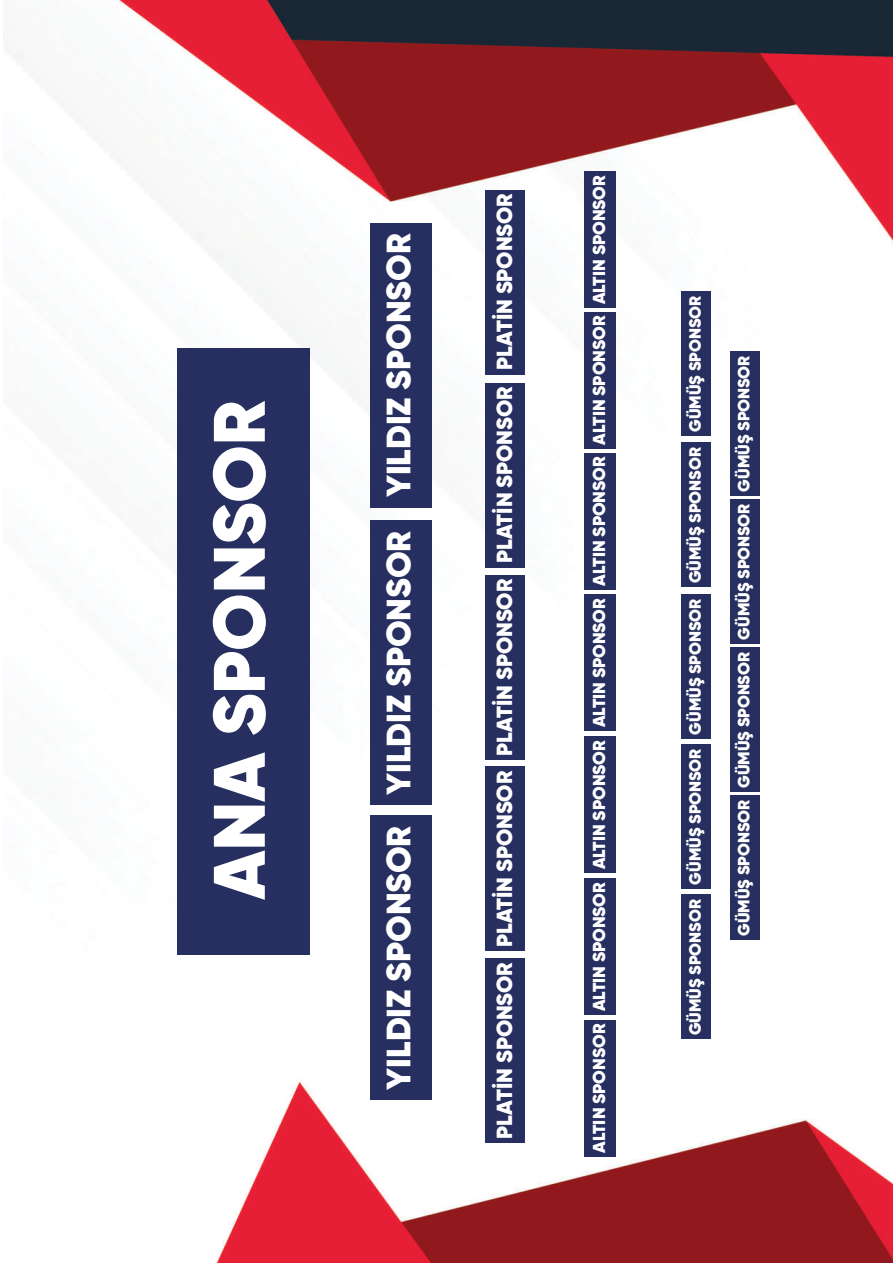
<style>
.page{position:relative;width:893px;height:1263px;background:#fff}
.page>*{position:absolute;margin:0;border:0;box-sizing:border-box;transform-origin:0 0}
.t1{font:900 72.75px "Gilroy";letter-spacing:-.005em;color:#fff}
.t2{font:900 33.75px "Gilroy";color:#fff}
.t3{font:900 21.9px "Gilroy";color:#fff}
.t4{font:900 17.4px "Gilroy";letter-spacing:-.005em;color:#fff}
.t5{font:900 16.35px "Gilroy";color:#fff}
</style>
<div class="page">
<img style="left:3px;top:0;width:890px;height:1263px">
<div style="left:178px;top:348px;width:132px;height:606px;background:#262f5f"></div>
<div style="left:370px;top:520px;width:62px;height:285px;background:#262f5f"></div>
<div style="left:370px;top:223px;width:62px;height:285px;background:#262f5f"></div>
<div style="left:370px;top:815px;width:62px;height:285px;background:#262f5f"></div>
<div style="left:485px;top:575px;width:40px;height:185px;background:#262f5f"></div>
<div style="left:485px;top:383px;width:40px;height:184px;background:#262f5f"></div>
<div style="left:485px;top:766px;width:40px;height:185px;background:#262f5f"></div>
<div style="left:485px;top:190px;width:40px;height:184px;background:#262f5f"></div>
<div style="left:485px;top:958px;width:40px;height:185px;background:#262f5f"></div>
<div style="left:584px;top:1020px;width:32px;height:136px;background:#262f5f"></div>
<div style="left:584px;top:172px;width:32px;height:136px;background:#262f5f"></div>
<div style="left:584px;top:312px;width:32px;height:136px;background:#262f5f"></div>
<div style="left:584px;top:453px;width:32px;height:136px;background:#262f5f"></div>
<div style="left:584px;top:594px;width:32px;height:137px;background:#262f5f"></div>
<div style="left:584px;top:737px;width:32px;height:136px;background:#262f5f"></div>
<div style="left:584px;top:878px;width:32px;height:137px;background:#262f5f"></div>
<div style="left:681px;top:895px;width:30px;height:144px;background:#262f5f"></div>
<div style="left:681px;top:744px;width:30px;height:144px;background:#262f5f"></div>
<div style="left:730px;top:795px;width:30px;height:144px;background:#262f5f"></div>
<div style="left:681px;top:291px;width:30px;height:145px;background:#262f5f"></div>
<div style="left:681px;top:443px;width:30px;height:144px;background:#262f5f"></div>
<div style="left:681px;top:594px;width:30px;height:144px;background:#262f5f"></div>
<div style="left:730px;top:351px;width:30px;height:144px;background:#262f5f"></div>
<div style="left:730px;top:499px;width:30px;height:144px;background:#262f5f"></div>
<div style="left:730px;top:648px;width:30px;height:144px;background:#262f5f"></div>
<h1 class="t1" style="left:193px;top:899px;width:501px;rotate:-90deg">ANA SPONSOR</h1>
<h2 class="t2" style="left:377px;top:795px;width:563px;rotate:-90deg">YILDIZ SPONSOR YILDIZ SPONSOR</h2>
<h2 class="t2" style="left:377px;top:1090px;width:265px;rotate:-90deg">YILDIZ SPONSOR</h2>
<h3 class="t3" style="left:491px;top:947px;width:756px;rotate:-90deg">PLATİN SPONSOR PLATİN SPONSOR PLATİN SPONSOR PLATİN SPONSOR</h3>
<h3 class="t3" style="left:491px;top:1138px;width:178px;rotate:-90deg">PLATİN SPONSOR</h3>
<p class="t4" style="left:588px;top:304px;width:131px;rotate:-90deg">ALTIN SPONSOR</p>
<p class="t4" style="left:588px;top:445px;width:131px;rotate:-90deg">ALTIN SPONSOR</p>
<p class="t4" style="left:588px;top:585px;width:131px;rotate:-90deg">ALTIN SPONSOR</p>
<p class="t4" style="left:588px;top:727px;width:131px;rotate:-90deg">ALTIN SPONSOR</p>
<p class="t4" style="left:588px;top:869px;width:131px;rotate:-90deg">ALTIN SPONSOR</p>
<p class="t4" style="left:588px;top:1011px;width:131px;rotate:-90deg">ALTIN SPONSOR</p>
<p class="t4" style="left:588px;top:1153px;width:131px;rotate:-90deg">ALTIN SPONSOR</p>
<p class="t5" style="left:685px;top:432px;width:138px;rotate:-90deg">GÜMÜŞ SPONSOR</p>
<p class="t5" style="left:685px;top:583px;width:138px;rotate:-90deg">GÜMÜŞ SPONSOR</p>
<p class="t5" style="left:685px;top:735px;width:138px;rotate:-90deg">GÜMÜŞ SPONSOR</p>
<p class="t5" style="left:685px;top:1035px;width:288px;rotate:-90deg">GÜMÜŞ SPONSOR GÜMÜŞ SPONSOR</p>
<p class="t5" style="left:733px;top:491px;width:138px;rotate:-90deg">GÜMÜŞ SPONSOR</p>
<p class="t5" style="left:733px;top:640px;width:138px;rotate:-90deg">GÜMÜŞ SPONSOR</p>
<p class="t5" style="left:733px;top:788px;width:138px;rotate:-90deg">GÜMÜŞ SPONSOR</p>
<p class="t5" style="left:733px;top:936px;width:138px;rotate:-90deg">GÜMÜŞ SPONSOR</p>
</div>
